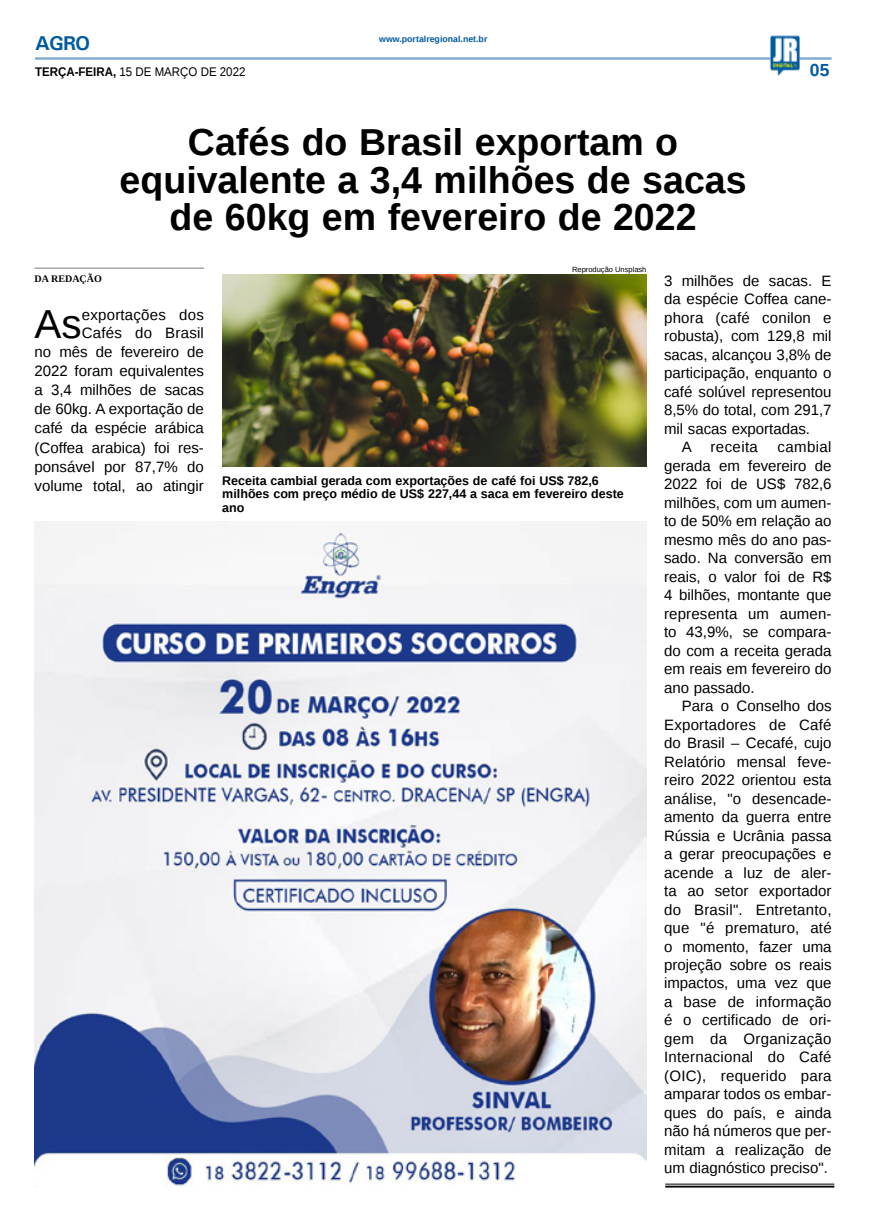
<style>
.page{position:relative;width:869px;height:1223px;background:#fff}
.page>*{position:absolute;margin:0;border:0;box-sizing:border-box;transform-origin:0 0}
.MATÉRIA{font:40.38px "Liberation Sans";color:#000}
.TÍTULO{font:700 37.5px/37.5px "Liberation Sans";color:#000;text-align:center}
.TITULO_PG{font:700 20px "Univers";color:#005a9e}
.TÍTULO-2{font:700 17.5px "Liberation Sans";color:#005a9e}
.MATÉRIA-2{font:15px/18.5px "Liberation Sans";color:#000;text-align:justify}
.MATÉRIA-3{font:15px "Liberation Sans";letter-spacing:.025em;color:#000}
.LEGENDA{font:700 12.5px/13.8px "Liberation Sans";color:#000}
.DATA_PG{font:12.5px "Liberation Sans";color:#000;scale:.92 1}
.CRÉDITO_NOME{font:700 10px "Liberation Serif";color:#000}
.DATA_PG-2{font:700 8.75px "Liberation Sans";color:#005a9e}
.CRÉDITO_FOTO{font:7.5px "Liberation Sans";color:#000}
.s1{font-weight:700}
</style>
<div class="page">
<hr style="left:35px;top:57px;width:796px;height:3px;background:#005a9e">
<img style="left:769px;top:36px;width:30px;height:40px">
<hr style="left:665px;top:1183px;width:169px;height:1px;background:#000101">
<hr style="left:665px;top:1185px;width:169px;height:2px;background:#000101">
<img style="left:35px;top:521px;width:611px;height:665px">
<img style="left:222px;top:275px;width:424px;height:191px">
<hr style="left:35px;top:267px;width:169px;height:2px;background:#939598">
<p class="TITULO_PG" style="left:35px;top:31px;width:57px">AGRO</p>
<p class="DATA_PG" style="left:35px;top:65px;width:230px"><span class="s1">TERÇA-FEIRA,</span> 15 DE MARÇO DE 2022</p>
<p class="DATA_PG-2" style="left:379px;top:33px;width:110px">www.portalregional.net.br</p>
<p class="TÍTULO" style="left:188px;top:123px;width:491px">Cafés do Brasil exportam o</p>
<p class="TÍTULO" style="left:119px;top:160px;width:628px">equivalente a 3,4 milhões de sacas de 60kg em fevereiro de 2022</p>
<p class="TÍTULO-2" style="left:809px;top:58px;width:21px">05</p>
<p class="CRÉDITO_NOME" style="left:35px;top:272px;width:69px">DA REDAÇÃO</p>
<p class="MATÉRIA" style="left:35px;top:301px;width:49px">As</p>
<p class="MATÉRIA-2" style="left:82px;top:307px;width:124px;line-height:17.5px">exportações dos<br>Cafés do Brasil</p>
<p class="MATÉRIA-2" style="left:35px;top:342px;width:171px;line-height:19.1px">no mês de fevereiro de 2022 foram equivalentes a 3,4 milhões de sacas de 60kg. A exportação de café da espécie arábica (Coffea arabica) foi res&shy;ponsável por 87,7% do volume total, ao atingir</p>
<p class="CRÉDITO_FOTO" style="left:572px;top:265px;width:76px">Reprodução Unsplash</p>
<p class="LEGENDA" style="left:222px;top:473px;width:403px">Receita cambial gerada com exportações de café foi US$ 782,6 milhões com preço médio de US$ 227,44 a saca em fevereiro deste ano</p>
<p class="MATÉRIA-2" style="left:663px;top:272px;width:169px">3 milhões de sacas. E da espécie Coffea cane&shy;phora (café conilon e robusta), com 129,8 mil sacas, alcançou 3,8% de participação, enquanto o café solúvel representou 8,5% do total, com 291,7 mil sacas exportadas.</p>
<p class="MATÉRIA-3" style="left:681px;top:438px;width:78px">A receita</p>
<p class="MATÉRIA-2" style="left:663px;top:438px;width:169px;text-indent:113px">cambial gerada em fevereiro de 2022 foi de US$ 782,6 milhões, com um aumen&shy;to de 50% em relação ao mesmo mês do ano pas&shy;sado. Na conversão em reais, o valor foi de R$ 4 bilhões, montante que representa um aumen&shy;to 43,9%, se compara&shy;do com a receita gerada em reais em fevereiro do ano passado.</p>
<p class="MATÉRIA-2" style="left:663px;top:697px;width:169px;text-indent:18px">Para o Conselho dos Exportadores de Café do Brasil – Cecafé, cujo Relatório mensal feve&shy;reiro 2022 orientou esta análise, "o desencade&shy;amento da guerra entre Rússia e Ucrânia passa a gerar preocupações e acende a luz de aler&shy;ta ao setor exportador do Brasil". Entretanto, que "é prematuro, até o momento, fazer uma projeção sobre os reais impactos, uma vez que a base de informação é o certificado de ori&shy;gem da Organização Internacional do Café (OIC), requerido para amparar todos os embar&shy;ques do país, e ainda não há números que per&shy;mitam a realização de um diagnóstico preciso".</p>
</div>
